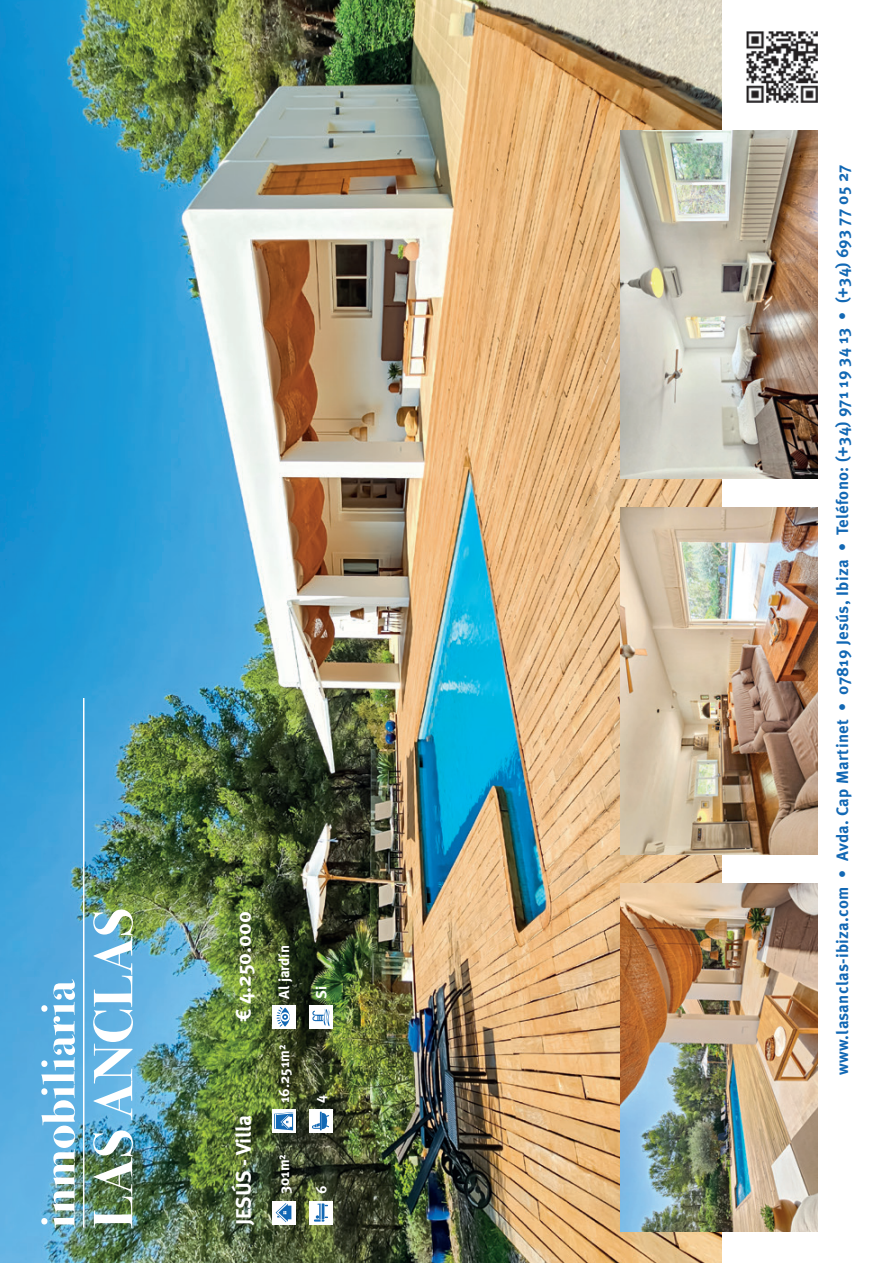
<style>
.page{position:relative;width:893px;height:1263px;background:#fff}
.page>*{position:absolute;margin:0;border:0;box-sizing:border-box;transform-origin:0 0}
.t1{font:700 21px "Meta Pro";letter-spacing:-.015em;color:#fff}
.t2{font:700 16.5px "Meta Pro";letter-spacing:.02em;color:#1268b4}
.t3{font:700 14.7px "Meta Pro";color:#fff}
</style>
<div class="page">
<img style="left:0;top:0;width:721px;height:1263px">
<img style="left:621px;top:883px;width:196px;height:348px">
<img style="left:621px;top:131px;width:196px;height:348px">
<img style="left:621px;top:507px;width:196px;height:348px">
<svg style="left:41px;top:979px;width:34px;height:249px"></svg>
<img style="left:93px;top:909px;width:40px;height:319px">
<hr style="left:83px;top:698px;width:1px;height:530px;background:#fff">
<div style="left:272px;top:1201px;width:24px;height:24px;background:#fff"></div>
<svg style="left:276px;top:1203px;width:15px;height:19px"></svg>
<div style="left:272px;top:1109px;width:24px;height:24px;background:linear-gradient(to right,#fff,#fff)"></div>
<svg style="left:274px;top:1112px;width:19px;height:18px"></svg>
<div style="left:272px;top:1005px;width:24px;height:24px;background:#fff"></div>
<svg style="left:277px;top:1007px;width:11px;height:20px"></svg>
<div style="left:309px;top:1201px;width:24px;height:24px;background:#fff"></div>
<svg style="left:314px;top:1203px;width:14px;height:19px"></svg>
<div style="left:309px;top:1109px;width:24px;height:24px;background:#fff"></div>
<svg style="left:312px;top:1111px;width:17px;height:19px"></svg>
<div style="left:309px;top:1005px;width:24px;height:24px;background:#fff"></div>
<svg style="left:312px;top:1009px;width:18px;height:18px"></svg>
<img style="left:746px;top:31px;width:72px;height:72px">
<p class="t1" style="left:230px;top:1022px;width:113px;rotate:-90deg">€ 4.250.000</p>
<p class="t1" style="left:230px;top:1225px;width:111px;rotate:-90deg">JESÚS - Villa</p>
<p class="t3" style="left:275px;top:998px;width:55px;rotate:-90deg">Al jardín</p>
<p class="t3" style="left:275px;top:1103px;width:60px;rotate:-90deg">16.251m²</p>
<p class="t3" style="left:275px;top:1194px;width:42px;rotate:-90deg">301m²</p>
<p class="t3" style="left:312px;top:998px;width:14px;rotate:-90deg">Si</p>
<p class="t3" style="left:311px;top:1103px;width:9px;rotate:-90deg">4</p>
<p class="t3" style="left:312px;top:1194px;width:10px;rotate:-90deg">6</p>
<p class="t2" style="left:832px;top:1075px;width:912px;rotate:-90deg">www.lasanclas-ibiza.com • Avda. Cap Martinet • 07819 Jesús, Ibiza • Teléfono: (+34) 971 19 34 13 • (+34) 693 77 05 27</p>
</div>
